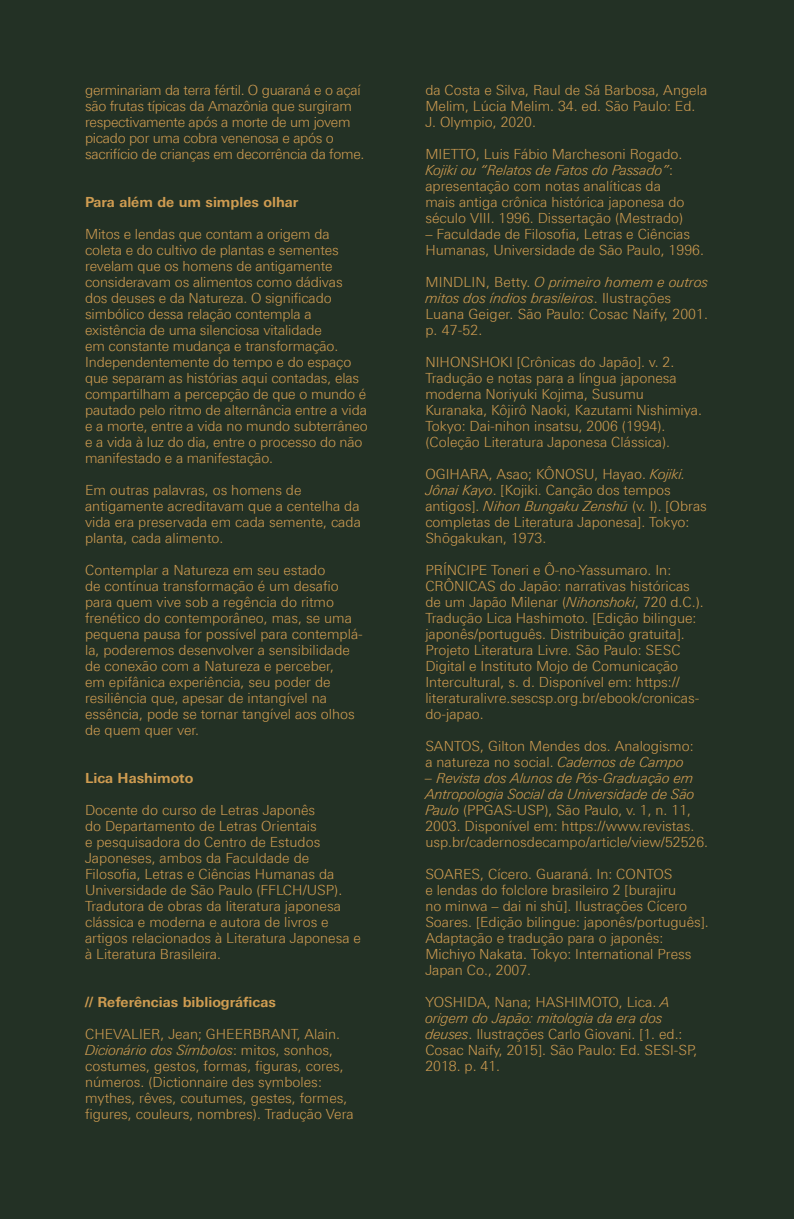
<style>
.page{position:relative;width:794px;height:1219px;background:#233125}
.page>*{position:absolute;margin:0;border:0;box-sizing:border-box;transform-origin:0 0}
.t1{font:300 14px/16px "Linotype Univers 330";color:#cf9c51}
.t2{font:300 14px/16px "Linotype Univers 330";letter-spacing:-.02em;color:#cf9c51}
.t3{font:700 14px "Linotype Univers 630";color:#cf9c51}
.s1{font-family:"Linotype Univers 331 Light It";font-weight:400}
</style>
<div class="page">
<p class="t2" style="left:85px;top:82px;width:281px">germinariam da terra fértil. O guaraná e o açaí são frutas típicas da Amazônia que surgiram respectivamente após a morte de um jovem picado por uma cobra venenosa e após o sacrifício de crianças em decorrência da fome.</p>
<p class="t3" style="left:85px;top:194px;width:215px">Para além de um simples olhar</p>
<p class="t1" style="left:85px;top:226px;width:284px">Mitos e lendas que contam a origem da coleta e do cultivo de plantas e sementes revelam que os homens de antigamente consideravam os alimentos como dádivas dos deuses e da Natureza. O significado simbólico dessa relação contempla a existência de uma silenciosa vitalidade<br>em constante mudança e transformação.<br>Independentemente do tempo e do espaço que separam as histórias aqui contadas, elas compartilham a percepção de que o mundo é pautado pelo ritmo de alternância entre a vida e a morte, entre a vida no mundo subterrâneo e a vida à luz do dia, entre o processo do não manifestado e a manifestação.</p>
<p class="t1" style="left:85px;top:482px;width:277px">Em outras palavras, os homens de antigamente acreditavam que a centelha da vida era preservada em cada semente, cada planta, cada alimento.</p>
<p class="t1" style="left:85px;top:562px;width:279px">Contemplar a Natureza em seu estado<br>de contínua transformação é um desafio para quem vive sob a regência do ritmo frenético do contemporâneo, mas, se uma pequena pausa for possível para contemplá&shy;la, poderemos desenvolver a sensibilidade de conexão com a Natureza e perceber,<br>em epifânica experiência, seu poder de resiliência que, apesar de intangível na essência, pode se tornar tangível aos olhos de quem quer ver.</p>
<p class="t3" style="left:85px;top:770px;width:110px">Lica Hashimoto</p>
<p class="t1" style="left:85px;top:802px;width:277px">Docente do curso de Letras Japonês<br>do Departamento de Letras Orientais<br>e pesquisadora do Centro de Estudos Japoneses, ambos da Faculdade de Filosofia, Letras e Ciências Humanas da Universidade de São Paulo (FFLCH/USP).<br>Tradutora de obras da literatura japonesa clássica e moderna e autora de livros e artigos relacionados à Literatura Japonesa e à Literatura Brasileira.</p>
<p class="t3" style="left:85px;top:994px;width:192px">// Referências bibliográficas</p>
<p class="t1" style="left:85px;top:1026px;width:270px">CHEVALIER, Jean; GHEERBRANT, Alain.<br><span class="s1">Dicionário dos Símbolos</span>: mitos, sonhos, costumes, gestos, formas, figuras, cores, números. (Dictionnaire des symboles: mythes, rêves, coutumes, gestes, formes, figures, couleurs, nombres). Tradução Vera</p>
<p class="t1" style="left:425px;top:82px;width:283px">da Costa e Silva, Raul de Sá Barbosa, Angela<br>Melim, Lúcia Melim. 34. ed. São Paulo: Ed.<br>J. Olympio, 2020.</p>
<p class="t1" style="left:425px;top:146px;width:261px">MIETTO, Luis Fábio Marchesoni Rogado.<br><span class="s1">Kojiki ou “Relatos de Fatos do Passado”</span>: apresentação com notas analíticas da mais antiga crônica histórica japonesa do século VIII. 1996. Dissertação (Mestrado)</p>
<p class="t1" style="left:425px;top:226px;width:280px">– Faculdade de Filosofia, Letras e Ciências<br>Humanas, Universidade de São Paulo, 1996.</p>
<p class="t1" style="left:425px;top:274px;width:284px">MINDLIN, Betty. <span class="s1">O primeiro homem e outros mitos dos índios brasileiros</span>. Ilustrações Luana Geiger. São Paulo: Cosac Naify, 2001. p. 47-52.</p>
<p class="t1" style="left:425px;top:354px;width:278px">NIHONSHOKI [Crônicas do Japão]. v. 2.<br>Tradução e notas para a língua japonesa moderna Noriyuki Kojima, Susumu Kuranaka, Kôjirô Naoki, Kazutami Nishimiya.<br>Tokyo: Dai-nihon insatsu, 2006 (1994). (Coleção Literatura Japonesa Clássica).</p>
<p class="t1" style="left:425px;top:466px;width:283px">OGIHARA, Asao; KÔNOSU, Hayao. <span class="s1">Kojiki.<br>Jônai Kayo</span>. [Kojiki. Canção dos tempos antigos]. <span class="s1">Nihon Bungaku Zenshū</span> (v. I). [Obras completas de Literatura Japonesa]. Tokyo:<br>Shōgakukan, 1973.</p>
<p class="t1" style="left:425px;top:562px;width:280px">PRÍNCIPE Toneri e Ô-no-Yassumaro. In:<br>CRÔNICAS do Japão: narrativas históricas de um Japão Milenar (<span class="s1">Nihonshoki</span>, 720 d.C.).<br>Tradução Lica Hashimoto. [Edição bilingue: japonês/português. Distribuição gratuita].<br>Projeto Literatura Livre. São Paulo: SESC Digital e Instituto Mojo de Comunicação Intercultural, s. d. Disponível em: https:// literaturalivre.sescsp.org.br/ebook/cronicas&shy;do-japao.</p>
<p class="t1" style="left:425px;top:738px;width:270px">SANTOS, Gilton Mendes dos. Analogismo: a natureza no social. <span class="s1">Cadernos de Campo</span></p>
<p class="t1" style="left:425px;top:770px;width:284px"><span class="s1">– Revista dos Alunos de Pós-Graduação em Antropologia Social da Universidade de São Paulo</span> (PPGAS-USP), São Paulo, v. 1, n. 11, 2003. Disponível em: https://www.revistas. usp.br/cadernosdecampo/article/view/52526.</p>
<p class="t1" style="left:425px;top:866px;width:285px">SOARES, Cícero. Guaraná. In: CONTOS<br>e lendas do folclore brasileiro 2 [burajiru<br>no minwa – dai ni shū]. Ilustrações Cícero Soares. [Edição bilingue: japonês/português].<br>Adaptação e tradução para o japonês:<br>Michiyo Nakata. Tokyo: International Press Japan Co., 2007.</p>
<p class="t1" style="left:425px;top:994px;width:274px">YOSHIDA, Nana; HASHIMOTO, Lica. <span class="s1">A origem do Japão: mitologia da era dos deuses</span>. Ilustrações Carlo Giovani. [1. ed.:<br>Cosac Naify, 2015]. São Paulo: Ed. SESI-SP, 2018. p. 41.</p>
</div>
